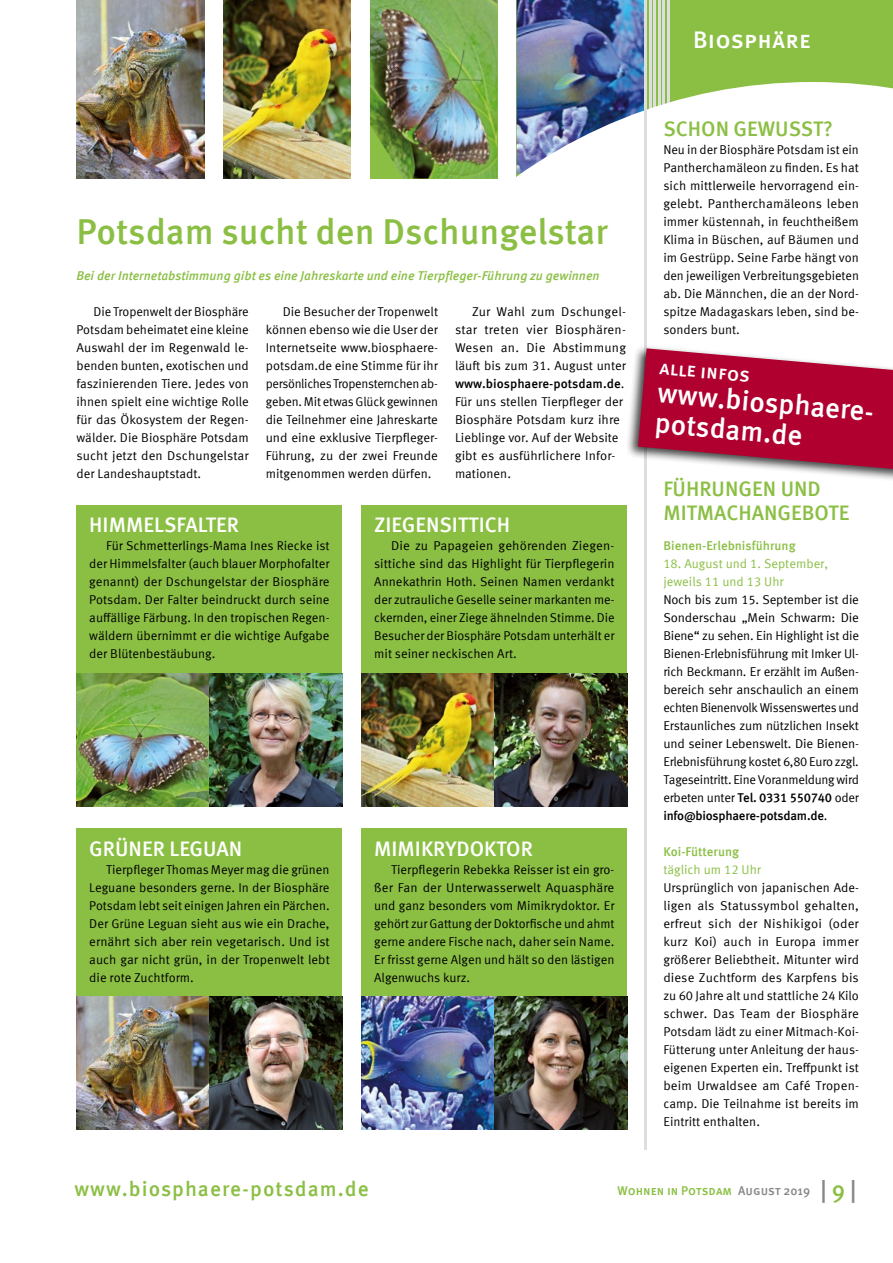
<style>
.page{position:relative;width:893px;height:1263px;background:#fff}
.page>*{position:absolute;margin:0;border:0;box-sizing:border-box;transform-origin:0 0}
.t1{font:500 36px "Meta Offc";color:#8bbf44}
.t2{font:500 28.5px/30px "Meta Offc";color:#fff}
.t3{font:500 24px "Meta Sc Offc";letter-spacing:.01em;color:#fff}
.t4{font:500 21px "Meta Offc";color:#fff}
.t5{font:500 21px/24px "Meta Offc";color:#8bbf44}
.t6{font:500 21px "Meta Offc";letter-spacing:.05em;color:#8bbf44}
.t7{font:500 19.5px "Meta Sc Offc";color:#fff}
.t8{font:12.75px/18px "Meta Offc Norm";color:#000;text-align:justify}
.t9{font:italic 500 12.75px "Meta Offc";color:#8bbf44}
.t10{font:12.75px/18px "Meta Offc Norm";color:#8bbf44}
.t11{font:500 12.75px "Meta Offc";color:#8bbf44}
.t12{font:500 12.75px "Meta Sc Offc";color:#8bbf44}
.t13{font:500 12.75px "Meta Offc";letter-spacing:-.02em;color:#000}
.t14{font:500 12.75px "Meta Offc";color:#000}
.s1{font-family:"Meta Offc Norm";font-weight:400}
.s2{font-family:"Meta Offc";font-weight:500}
.s3{color:#868786}
.s4{font-size:24px;color:#868786}
.s5{font-size:24px}
</style>
<div class="page">
<img style="left:77px;top:0;width:127px;height:179px">
<div style="left:644px;top:0;width:249px;height:146px;background:#8bbf44"></div>
<img style="left:370px;top:0;width:127px;height:179px">
<img style="left:223px;top:0;width:128px;height:179px">
<img style="left:517px;top:0;width:127px;height:82px">
<hr style="left:649px;top:0;width:2px;height:115px;background:#dddede">
<hr style="left:653px;top:0;width:3px;height:115px;background:#dddede">
<hr style="left:658px;top:0;width:3px;height:115px;background:#dddede">
<hr style="left:662px;top:0;width:3px;height:115px;background:#dddede">
<hr style="left:667px;top:0;width:3px;height:115px;background:#dddede">
<img style="left:462px;top:82px;width:431px;height:97px">
<hr style="left:644px;top:0;width:3px;height:1149px;background:#dddede">
<div style="left:361px;top:505px;width:266px;height:301px;background:#8bbf44"></div>
<div style="left:361px;top:828px;width:266px;height:302px;background:#8bbf44"></div>
<div style="left:77px;top:505px;width:265px;height:301px;background:#8bbf44"></div>
<div style="left:77px;top:828px;width:265px;height:302px;background:#8bbf44"></div>
<img style="left:77px;top:674px;width:265px;height:132px">
<img style="left:77px;top:997px;width:265px;height:133px">
<img style="left:361px;top:997px;width:266px;height:133px">
<img style="left:361px;top:674px;width:266px;height:132px">
<div style="left:626px;top:345px;width:267px;height:139px;background:#000;opacity:.75"></div>
<svg style="left:638px;top:348px;width:255px;height:121px;background:#b6294f"></svg>
<h1 class="t1" style="left:77px;top:210px;width:533px">Potsdam sucht den Dschungelstar</h1>
<p class="t9" style="left:77px;top:268px;width:525px">Bei der Internetabstimmung gibt es eine Jahreskarte und eine Tierpfleger-Führung zu gewinnen</p>
<p class="t8" style="left:77px;top:303px;width:174px;text-indent:17px">Die Tropenwelt der Biosphäre Potsdam beheimatet eine kleine Auswahl der im Regenwald le&shy;benden bunten, exotischen und faszinierenden Tiere. Jedes von ihnen spielt eine wichtige Rolle für das Ökosystem der Regen&shy;wälder. Die Biosphäre Potsdam sucht jetzt den Dschungelstar der Landeshauptstadt.</p>
<p class="t8" style="left:455px;top:303px;width:173px;text-indent:17px">Zur Wahl zum Dschungel&shy;star treten vier Biosphären-Wesen an. Die Abstimmung läuft bis zum 31. August unter</p>
<p class="t14" style="left:455px;top:376px;width:171px">www.biosphaere-potsdam.de<span class="s1">.</span></p>
<p class="t8" style="left:455px;top:393px;width:169px;text-align:left">Für uns stellen Tierpfleger der<br>Biosphäre Potsdam kurz ihre<br>Lieblinge vor. Auf der Website gibt es ausführlichere Infor&shy;mationen.</p>
<h3 class="t4" style="left:374px;top:512px;width:137px">ZIEGENSITTICH</h3>
<p class="t8" style="left:374px;top:537px;width:242px;text-indent:17px">Die zu Papageien gehörenden Ziegen&shy;sittiche sind das Highlight für Tierpflegerin Annekathrin Hoth. Seinen Namen verdankt der zutrauliche Geselle seiner markanten me&shy;ckernden, einer Ziege ähnelnden Stimme. Die Besucher der Biosphäre Potsdam unterhält er mit seiner neckischen Art.</p>
<p class="t8" style="left:266px;top:303px;width:174px;text-indent:17px">Die Besucher der Tropenwelt können ebenso wie die User der Internetseite www.biosphaere&shy;potsdam.de eine Stimme für ihr persönliches Tropensternchen ab&shy;geben. Mit etwas Glück gewinnen die Teilnehmer eine Jahreskarte und eine exklusive Tierpfleger-Führung, zu der zwei Freunde mitgenommen werden dürfen.</p>
<h3 class="t4" style="left:89px;top:512px;width:151px">HIMMELSFALTER</h3>
<p class="t8" style="left:89px;top:537px;width:242px;text-indent:17px">Für Schmetterlings-Mama Ines Riecke ist der Himmelsfalter (auch blauer Morphofalter genannt) der Dschungelstar der Biosphäre Potsdam. Der Falter beindruckt durch seine auffällige Färbung. In den tropischen Regen&shy;wäldern übernimmt er die wichtige Aufgabe der Blütenbestäubung.</p>
<h3 class="t4" style="left:89px;top:836px;width:154px">GRÜNER LEGUAN</h3>
<p class="t8" style="left:89px;top:861px;width:242px;text-indent:17px">Tierpfleger Thomas Meyer mag die grünen Leguane besonders gerne. In der Biosphäre Potsdam lebt seit einigen Jahren ein Pärchen.<br>Der Grüne Leguan sieht aus wie ein Drache, ernährt sich aber rein vegetarisch. Und ist auch gar nicht grün, in der Tropenwelt lebt die rote Zuchtform.</p>
<h3 class="t4" style="left:374px;top:836px;width:160px">MIMIKRYDOKTOR</h3>
<p class="t8" style="left:374px;top:861px;width:242px;text-indent:17px">Tierpflegerin Rebekka Reisser ist ein gro&shy;ßer Fan der Unterwasserwelt Aquasphäre und ganz besonders vom Mimikrydoktor. Er gehört zur Gattung der Doktorfische und ahmt gerne andere Fische nach, daher sein Name.<br>Er frisst gerne Algen und hält so den lästigen Algenwuchs kurz.</p>
<h3 class="t3" style="left:693px;top:26px;width:119px">Biosphäre</h3>
<h3 class="t5" style="left:663px;top:117px;width:171px">SCHON GEWUSST?</h3>
<p class="t8" style="left:663px;top:141px;width:197px">Neu in der Biosphäre Potsdam ist ein Pantherchamäleon zu finden. Es hat sich mittlerweile hervorragend ein&shy;gelebt. Pantherchamäleons leben immer küstennah, in feuchtheißem Klima in Büschen, auf Bäumen und im Gestrüpp. Seine Farbe hängt von den jeweiligen Verbreitungsgebieten ab. Die Männchen, die an der Nord&shy;spitze Madagaskars leben, sind be&shy;sonders bunt.</p>
<h3 class="t7" style="left:661px;top:356px;width:92px;rotate:5deg">alle infos</h3>
<h2 class="t2" style="left:659px;top:379px;width:238px;rotate:5deg">www.biosphaere&shy;potsdam.de</h2>
<h3 class="t5" style="left:663px;top:477px;width:188px">FÜHRUNGEN UND<br>MITMACHANGEBOTE</h3>
<p class="t11" style="left:663px;top:538px;width:134px">Bienen-Erlebnisführung</p>
<p class="t10" style="left:663px;top:555px;width:166px">18. August und 1. September, jeweils 11 und 13 Uhr</p>
<p class="t8" style="left:663px;top:591px;width:197px">Noch bis zum 15. September ist die Sonderschau „Mein Schwarm: Die Biene“ zu sehen. Ein Highlight ist die Bienen-Erlebnisführung mit Imker Ul&shy;rich Beckmann. Er erzählt im Außen&shy;bereich sehr anschaulich an einem echten Bienenvolk Wissenswertes und Erstaunliches zum nützlichen Insekt und seiner Lebenswelt. Die Bienen-Erlebnisführung kostet 6,80 Euro zzgl.<br>Tageseintritt. Eine Voranmeldung wird erbeten unter <span class="s2">Tel. 0331 550740</span> oder</p>
<p class="t13" style="left:663px;top:808px;width:166px">info@biosphaere-potsdam.de<span class="s1">.</span></p>
<p class="t11" style="left:663px;top:844px;width:77px">Koi-Fütterung</p>
<p class="t10" style="left:663px;top:861px;width:99px">täglich um 12 Uhr</p>
<p class="t8" style="left:663px;top:879px;width:197px">Ursprünglich von japanischen Ade&shy;ligen als Statussymbol gehalten, erfreut sich der Nishikigoi (oder kurz Koi) auch in Europa immer größerer Beliebtheit. Mitunter wird diese Zuchtform des Karpfens bis zu 60 Jahre alt und stattliche 24 Kilo schwer. Das Team der Biosphäre Potsdam lädt zu einer Mitmach-Koi-Fütterung unter Anleitung der haus&shy;eigenen Experten ein. Treffpunkt ist beim Urwaldsee am Café Tropen&shy;camp. Die Teilnahme ist bereits im Eintritt enthalten.</p>
<h3 class="t6" style="left:74px;top:1177px;width:296px">www.biosphaere-potsdam.de</h3>
<p class="t12" style="left:618px;top:1183px;width:240px">Wohnen in Potsdam <span class="s3">August 2019</span> <span class="s4">|</span> <span class="s5">9</span> <span class="s4">|</span></p>
</div>
